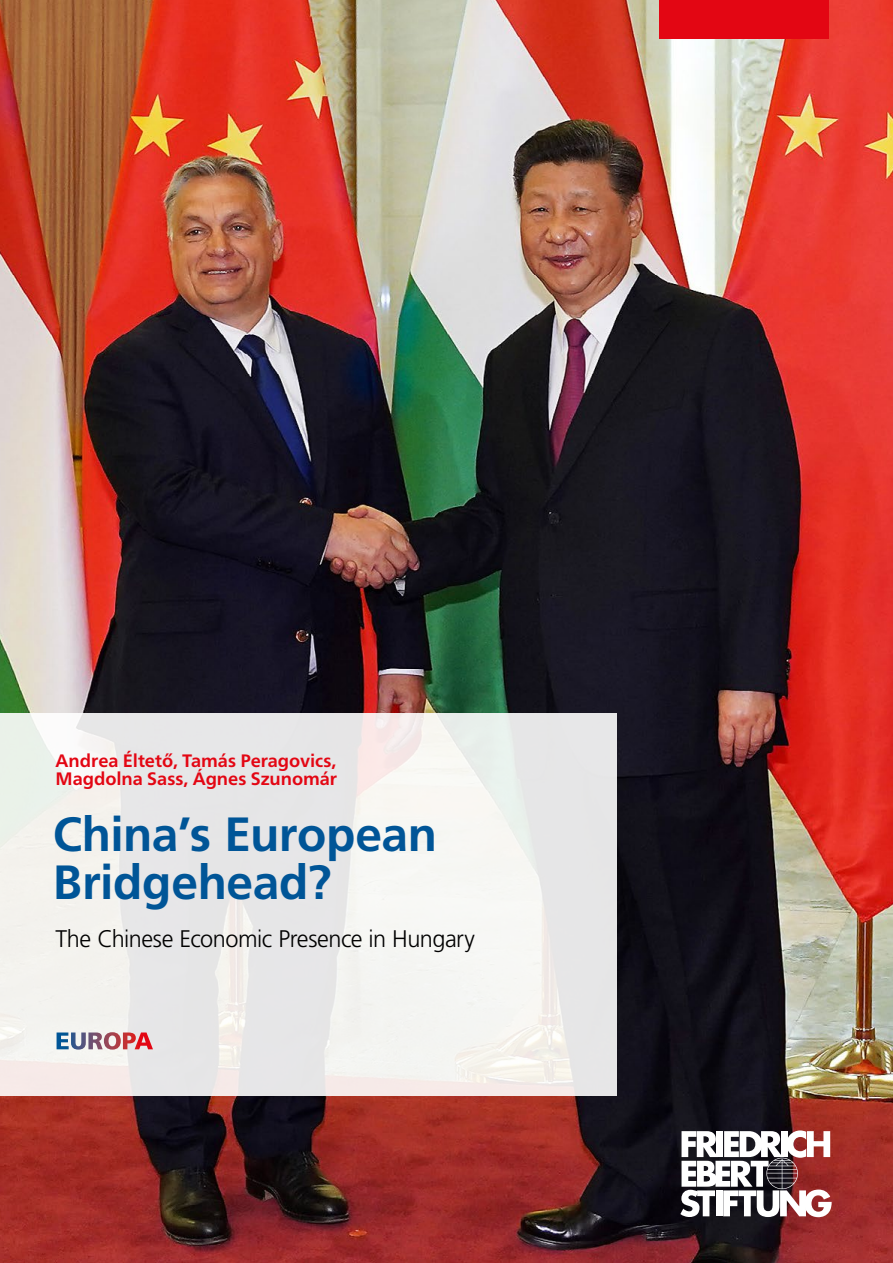
<style>
.page{position:relative;width:893px;height:1263px;background:#fff}
.page>*{position:absolute;margin:0;border:0;box-sizing:border-box;transform-origin:0 0}
.t1{font:700 48px/48px "Frutiger LT Std";letter-spacing:-.01em;color:#005597}
.t2{font:300 24px "Frutiger LT Std";letter-spacing:-.02em;color:#000}
.t3{font:700 18px/18px "Frutiger Neue LTW1 G";letter-spacing:-.005em;color:#e30613}
</style>
<div class="page">
<img style="left:0;top:0;width:893px;height:1263px">
<div style="left:659px;top:0;width:149px;height:38px;background:#e30613"></div>
<div style="left:680px;top:0;width:149px;height:38px;background:#e30613"></div>
<div style="left:0;top:713px;width:617px;height:382px;background:linear-gradient(to right,#eeedeb,#eeedec)"></div>
<svg style="left:57px;top:1032px;width:96px;height:17px"></svg>
<hr style="left:807px;top:0;width:1px;height:1263px;background:#5bc5f2">
<hr style="left:85px;top:0;width:1px;height:1090px;background:#5bc5f2">
<hr style="left:84px;top:1127px;width:2px;height:136px;background:#5bc5f2">
<hr style="left:659px;top:0;width:1px;height:1263px;background:#5bc5f2">
<hr style="left:616px;top:0;width:1px;height:1263px;background:#5bc5f2">
<hr style="left:0;top:42px;width:893px;height:1px;background:#5bc5f2">
<hr style="left:0;top:1091px;width:893px;height:1px;background:#5bc5f2">
<hr style="left:0;top:1220px;width:893px;height:1px;background:#5bc5f2">
<hr style="left:602px;top:1134px;width:291px;height:1px;background:#5bc5f2">
<svg style="left:639px;top:37px;width:182px;height:2px"></svg>
<svg style="left:37px;top:0;width:10px;height:5px"></svg>
<svg style="left:729px;top:1091px;width:11px;height:6px"></svg>
<svg style="left:37px;top:38px;width:10px;height:5px"></svg>
<svg style="left:729px;top:1258px;width:11px;height:5px"></svg>
<svg style="left:0;top:1109px;width:5px;height:10px"></svg>
<svg style="left:611px;top:1109px;width:5px;height:10px"></svg>
<svg style="left:0;top:80px;width:5px;height:10px"></svg>
<svg style="left:617px;top:80px;width:5px;height:10px"></svg>
<svg style="left:80px;top:80px;width:5px;height:10px"></svg>
<svg style="left:888px;top:80px;width:5px;height:10px"></svg>
<svg style="left:802px;top:80px;width:11px;height:10px"></svg>
<svg style="left:654px;top:80px;width:11px;height:10px"></svg>
<div style="left:183px;top:703px;width:61px;height:61px;border:1px solid #c8006e;border-radius:50%"></div>
<div style="left:199px;top:910px;width:61px;height:61px;border:1px solid #c8006e;border-radius:50%"></div>
<div style="left:122px;top:1011px;width:61px;height:61px;border:1px solid #c8006e;border-radius:50%"></div>
<svg style="left:617px;top:1172px;width:5px;height:10px"></svg>
<svg style="left:680px;top:1129px;width:152px;height:96px"></svg>
<svg style="left:655px;top:1172px;width:5px;height:10px"></svg>
<svg style="left:888px;top:1172px;width:5px;height:10px"></svg>
<p class="t3" style="left:55px;top:751px;width:283px">Andrea Éltető, Tamás Peragovics,<br>Magdolna Sass, Ágnes Szunomár</p>
<h1 class="t1" style="left:53px;top:811px;width:386px">China’s European<br>Bridgehead?</h1>
<h2 class="t2" style="left:55px;top:925px;width:421px">The Chinese Economic Presence in Hungary</h2>
</div>
